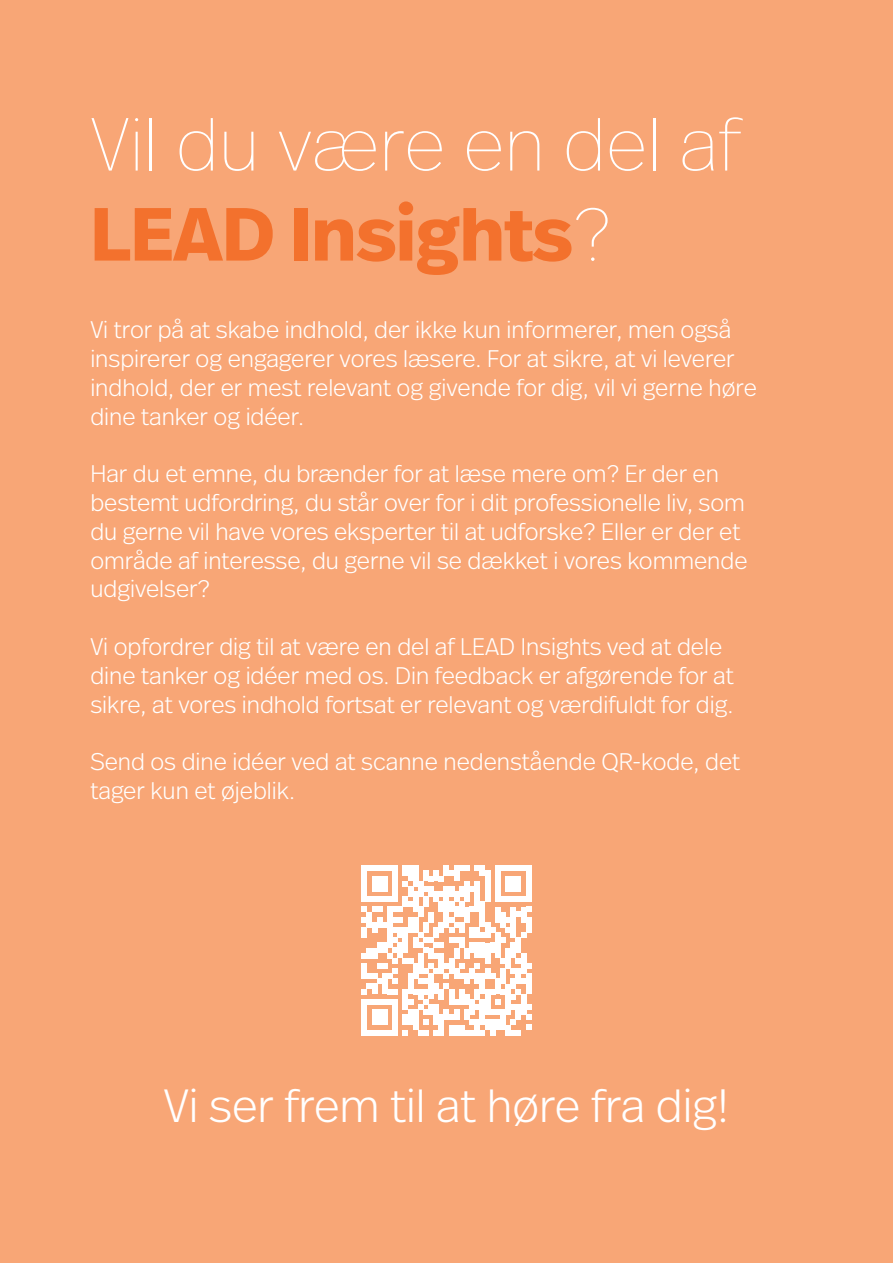
<style>
.page{position:relative;width:893px;height:1263px;background:#f8a676}
.page>*{position:absolute;margin:0;border:0;box-sizing:border-box;transform-origin:0 0}
.t1{font:200 75px/90px "Real Head Pro";color:#fff}
.t2{font:300 46.5px "Real Head Pro";color:#fff}
.t3{font:300 24px/28.8px "Real Head Pro";color:#fff}
.s1{font-weight:700;color:#f3712d}
</style>
<div class="page">
<svg style="left:362px;top:866px;width:169px;height:169px"></svg>
<p class="t1" style="left:90px;top:94px;width:650px">Vil du være en del af<br><span class="s1">LEAD Insights</span>?</p>
<p class="t3" style="left:90px;top:314px;width:668px">Vi tror på at skabe indhold, der ikke kun informerer, men også inspirerer og engagerer vores læsere. For at sikre, at vi leverer indhold, der er mest relevant og givende for dig, vil vi gerne høre dine tanker og idéer.</p>
<p class="t3" style="left:90px;top:458px;width:659px">Har du et emne, du brænder for at læse mere om? Er der en bestemt udfordring, du står over for i dit professionelle liv, som du gerne vil have vores eksperter til at udforske? Eller er der et område af interesse, du gerne vil se dækket i vores kommende udgivelser?</p>
<p class="t3" style="left:90px;top:631px;width:645px">Vi opfordrer dig til at være en del af LEAD Insights ved at dele dine tanker og idéer med os. Din feedback er afgørende for at sikre, at vores indhold fortsat er relevant og værdifuldt for dig.</p>
<p class="t3" style="left:90px;top:746px;width:651px">Send os dine idéer ved at scanne nedenstående QR-kode, det tager kun et øjeblik.</p>
<p class="t2" style="left:164px;top:1073px;width:567px">Vi ser frem til at høre fra dig!</p>
</div>
